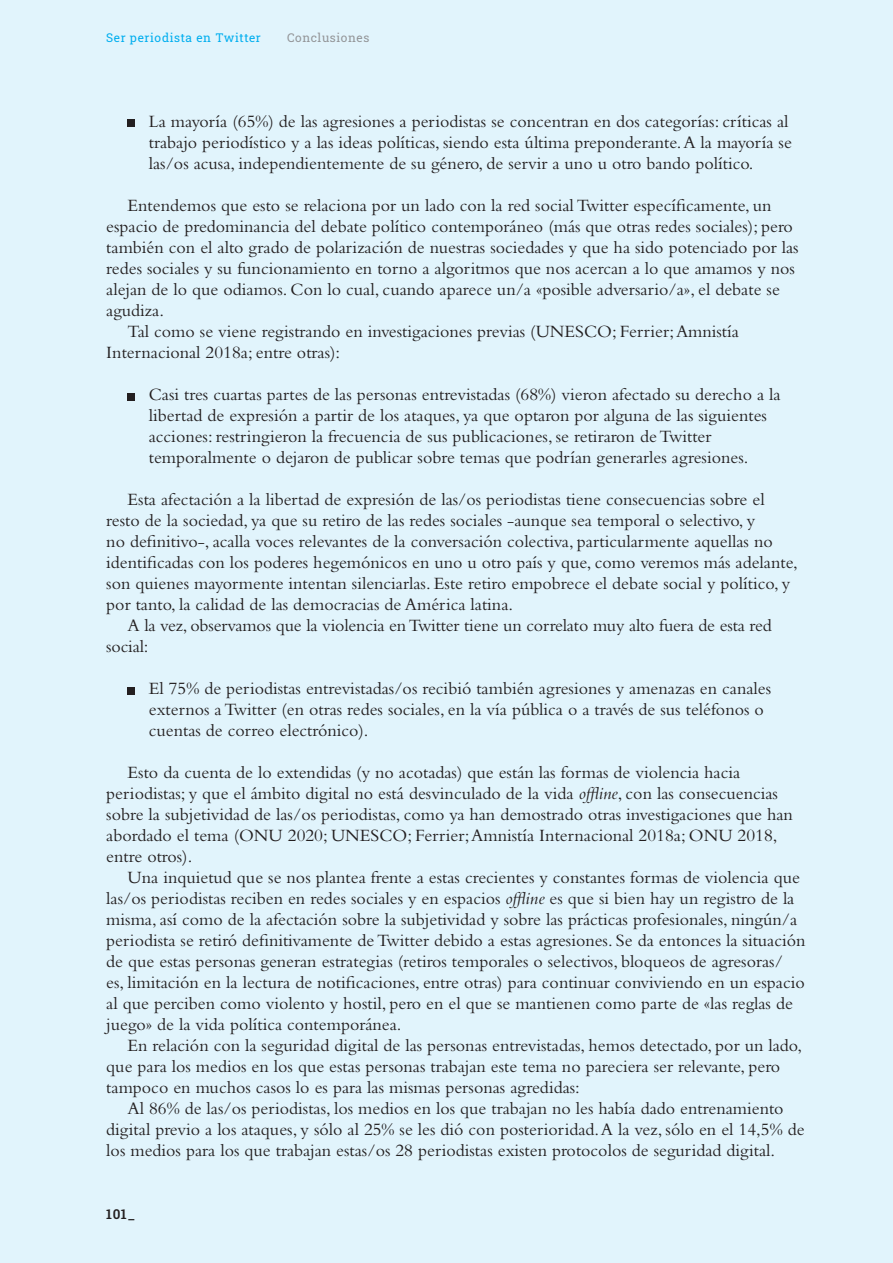
<style>
.page{position:relative;width:893px;height:1263px;background:#e1f4fc}
.page>*{position:absolute;margin:0;border:0;box-sizing:border-box;transform-origin:0 0}
.texto_corrido{font:18px/21px "Bembo Std";color:#231f20}
.t1{font:600 13.5px "Roboto Slab";color:#231f20}
.t2{font:12px "Roboto Slab";letter-spacing:.05em;color:#00aeef}
.t3{font:12px "Roboto Slab";letter-spacing:.05em;color:#939598}
.s1{font-style:italic}
</style>
<div class="page">
<div style="left:128px;top:120px;width:7px;height:7px;background:#231f20"></div>
<div style="left:128px;top:393px;width:7px;height:7px;background:#231f20"></div>
<div style="left:128px;top:687px;width:7px;height:7px;background:#231f20"></div>
<p class="t2" style="left:106px;top:29px;width:156px">Ser periodista en Twitter</p>
<p class="t3" style="left:287px;top:29px;width:84px">Conclusiones</p>
<p class="texto_corrido" style="left:149px;top:111px;width:645px">La mayoría (65%) de las agresiones a periodistas se concentran en dos categorías: críticas al trabajo periodístico y a las ideas políticas, siendo esta última preponderante. A la mayoría se las/os acusa, independientemente de su género, de servir a uno u otro bando político.</p>
<p class="texto_corrido" style="left:106px;top:195px;width:694px;text-indent:21px">Entendemos que esto se relaciona por un lado con la red social Twitter específicamente, un espacio de predominancia del debate político contemporáneo (más que otras redes sociales); pero también con el alto grado de polarización de nuestras sociedades y que ha sido potenciado por las redes sociales y su funcionamiento en torno a algoritmos que nos acercan a lo que amamos y nos alejan de lo que odiamos. Con lo cual, cuando aparece un/a «posible adversario/a», el debate se agudiza.</p>
<p class="texto_corrido" style="left:106px;top:321px;width:634px;text-indent:21px">Tal como se viene registrando en investigaciones previas (UNESCO; Ferrier; Amnistía<br>Internacional 2018a; entre otras):</p>
<p class="texto_corrido" style="left:149px;top:384px;width:633px">Casi tres cuartas partes de las personas entrevistadas (68%) vieron afectado su derecho a la libertad de expresión a partir de los ataques, ya que optaron por alguna de las siguientes acciones: restringieron la frecuencia de sus publicaciones, se retiraron de Twitter temporalmente o dejaron de publicar sobre temas que podrían generarles agresiones.</p>
<p class="texto_corrido" style="left:106px;top:489px;width:693px;text-indent:21px">Esta afectación a la libertad de expresión de las/os periodistas tiene consecuencias sobre el resto de la sociedad, ya que su retiro de las redes sociales -aunque sea temporal o selectivo, y<br>no definitivo-, acalla voces relevantes de la conversación colectiva, particularmente aquellas no identificadas con los poderes hegemónicos en uno u otro país y que, como veremos más adelante, son quienes mayormente intentan silenciarlas. Este retiro empobrece el debate social y político, y por tanto, la calidad de las democracias de América latina.</p>
<p class="texto_corrido" style="left:106px;top:615px;width:667px;text-indent:21px">A la vez, observamos que la violencia en Twitter tiene un correlato muy alto fuera de esta red social:</p>
<p class="texto_corrido" style="left:149px;top:678px;width:624px">El 75% de periodistas entrevistadas/os recibió también agresiones y amenazas en canales externos a Twitter (en otras redes sociales, en la vía pública o a través de sus teléfonos o cuentas de correo electrónico).</p>
<p class="texto_corrido" style="left:106px;top:762px;width:688px;text-indent:21px">Esto da cuenta de lo extendidas (y no acotadas) que están las formas de violencia hacia periodistas; y que el ámbito digital no está desvinculado de la vida <span class="s1">offline</span>, con las consecuencias sobre la subjetividad de las/os periodistas, como ya han demostrado otras investigaciones que han abordado el tema (ONU 2020; UNESCO; Ferrier; Amnistía Internacional 2018a; ONU 2018, entre otros).</p>
<p class="texto_corrido" style="left:106px;top:867px;width:701px;text-indent:21px">Una inquietud que se nos plantea frente a estas crecientes y constantes formas de violencia que las/os periodistas reciben en redes sociales y en espacios <span class="s1">offline</span> es que si bien hay un registro de la misma, así como de la afectación sobre la subjetividad y sobre las prácticas profesionales, ningún/a periodista se retiró definitivamente de Twitter debido a estas agresiones. Se da entonces la situación de que estas personas generan estrategias (retiros temporales o selectivos, bloqueos de agresoras/<br>es, limitación en la lectura de notificaciones, entre otras) para continuar conviviendo en un espacio al que perciben como violento y hostil, pero en el que se mantienen como parte de «las reglas de juego» de la vida política contemporánea.</p>
<p class="texto_corrido" style="left:106px;top:1035px;width:697px;text-indent:21px">En relación con la seguridad digital de las personas entrevistadas, hemos detectado, por un lado, que para los medios en los que estas personas trabajan este tema no pareciera ser relevante, pero tampoco en muchos casos lo es para las mismas personas agredidas:</p>
<p class="texto_corrido" style="left:106px;top:1098px;width:700px;text-indent:21px">Al 86% de las/os periodistas, los medios en los que trabajan no les había dado entrenamiento digital previo a los ataques, y sólo al 25% se les dió con posterioridad. A la vez, sólo en el 14,5% de los medios para los que trabajan estas/os 28 periodistas existen protocolos de seguridad digital.</p>
<p class="t1" style="left:106px;top:1205px;width:30px">101_</p>
</div>
